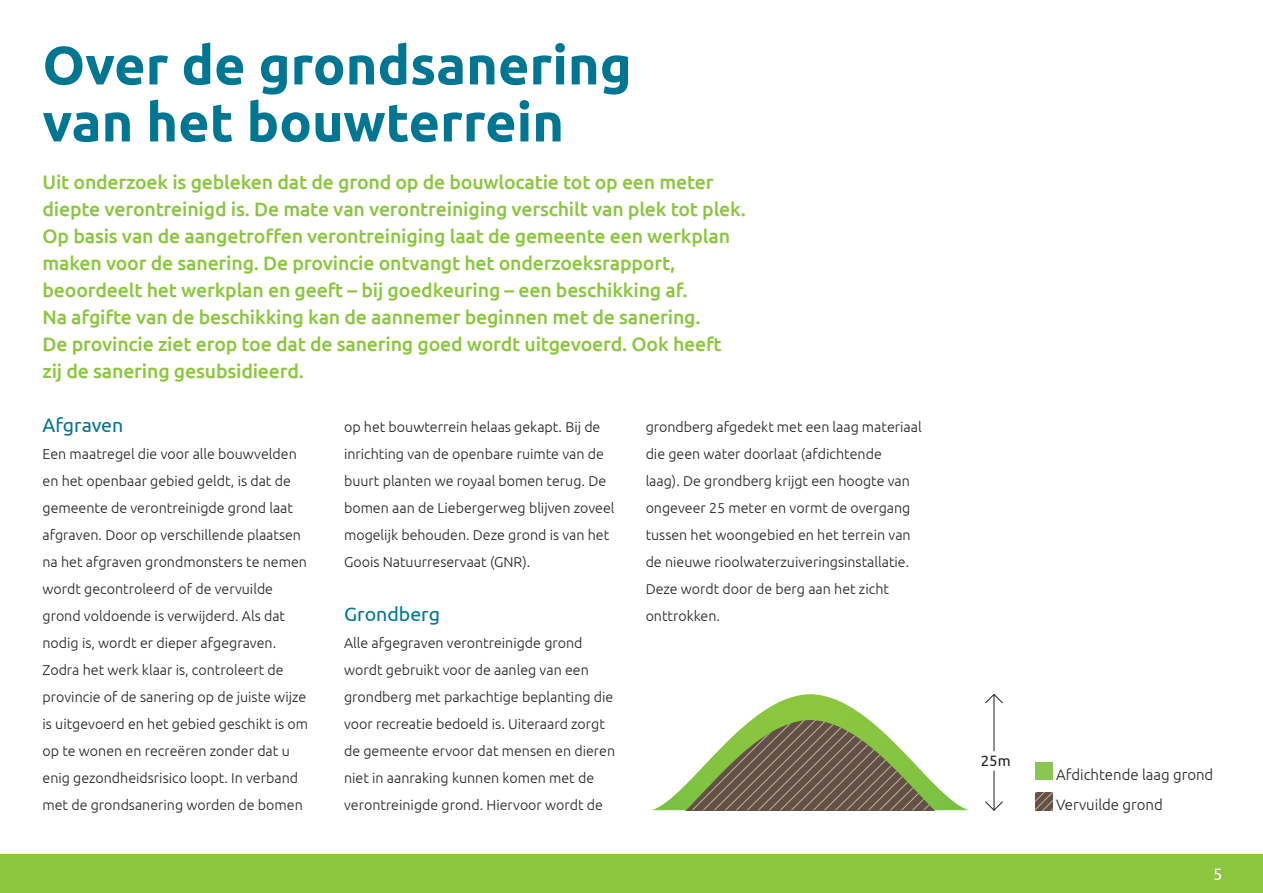
<style>
.page{position:relative;width:1263px;height:893px;background:#fff}
.page>*{position:absolute;margin:0;border:0;box-sizing:border-box;transform-origin:0 0}
.t1{font:700 54px/57px "Ubuntu";color:#017693}
.t2{font:500 19.5px/27px "Ubuntu";letter-spacing:-.01em;color:#8bc63e}
.t3{font:19.5px "Ubuntu";color:#017693}
.t4{font:16.5px "Ubuntu";color:#fff}
.t5{font:300 15px/30px "Ubuntu";color:#231f20}
.t6{font:15px "Ubuntu";color:#231f20}
.t7{font:300 14.25px/27px "Ubuntu";color:#231f20}
</style>
<div class="page">
<div style="left:0;top:855px;width:1263px;height:38px;background:#8bc63e"></div>
<div style="left:1035px;top:762px;width:18px;height:18px;background:#89c652"></div>
<svg style="left:1035px;top:792px;width:18px;height:18px"></svg>
<hr style="left:994px;top:771px;width:1px;height:39px;background:#231f20">
<hr style="left:994px;top:695px;width:1px;height:56px;background:#231f20">
<svg style="left:652px;top:694px;width:316px;height:116px"></svg>
<svg style="left:985px;top:693px;width:18px;height:11px"></svg>
<svg style="left:985px;top:800px;width:18px;height:11px"></svg>
<h1 class="t1" style="left:43px;top:36px;width:591px">Over de grondsanering van het bouwterrein</h1>
<p class="t2" style="left:43px;top:168px;width:705px">Uit onderzoek is gebleken dat de grond op de bouwlocatie tot op een meter diepte verontreinigd is. De mate van verontreiniging verschilt van plek tot plek.<br>Op basis van de aangetroffen verontreiniging laat de gemeente een werkplan maken voor de sanering. De provincie ontvangt het onderzoeksrapport, beoordeelt het werkplan en geeft – bij goedkeuring – een beschikking af.<br>Na afgifte van de beschikking kan de aannemer beginnen met de sanering.<br>De provincie ziet erop toe dat de sanering goed wordt uitgevoerd. Ook heeft zij de sanering gesubsidieerd.</p>
<h2 class="t3" style="left:43px;top:413px;width:82px">Afgraven</h2>
<p class="t7" style="left:43px;top:440px;width:267px">Een maatregel die voor alle bouwvelden en het openbaar gebied geldt, is dat de gemeente de verontreinigde grond laat afgraven. Door op verschillende plaatsen na het afgraven grondmonsters te nemen wordt gecontroleerd of de vervuilde grond voldoende is verwijderd. Als dat nodig is, wordt er dieper afgegraven.<br>Zodra het werk klaar is, controleert de provincie of de sanering op de juiste wijze is uitgevoerd en het gebied geschikt is om op te wonen en recreëren zonder dat u enig gezondheidsrisico loopt. In verband met de grondsanering worden de bomen</p>
<p class="t7" style="left:344px;top:413px;width:272px">op het bouwterrein helaas gekapt. Bij de inrichting van de openbare ruimte van de buurt planten we royaal bomen terug. De bomen aan de Liebergerweg blijven zoveel mogelijk behouden. Deze grond is van het Goois Natuurreservaat (GNR).</p>
<h2 class="t3" style="left:344px;top:602px;width:97px">Grondberg</h2>
<p class="t7" style="left:344px;top:629px;width:273px">Alle afgegraven verontreinigde grond wordt gebruikt voor de aanleg van een grondberg met parkachtige beplanting die voor recreatie bedoeld is. Uiteraard zorgt de gemeente ervoor dat mensen en dieren niet in aanraking kunnen komen met de verontreinigde grond. Hiervoor wordt de</p>
<p class="t7" style="left:646px;top:413px;width:277px">grondberg afgedekt met een laag materiaal die geen water doorlaat (afdichtende<br>laag). De grondberg krijgt een hoogte van ongeveer 25 meter en vormt de overgang tussen het woongebied en het terrein van de nieuwe rioolwaterzuiveringsinstallatie.<br>Deze wordt door de berg aan het zicht onttrokken.</p>
<p class="t6" style="left:981px;top:752px;width:31px">25m</p>
<p class="t5" style="left:1056px;top:759px;width:159px">Afdichtende laag grond<br>Vervuilde grond</p>
<p class="t4" style="left:1213px;top:864px;width:11px">5</p>
</div>
